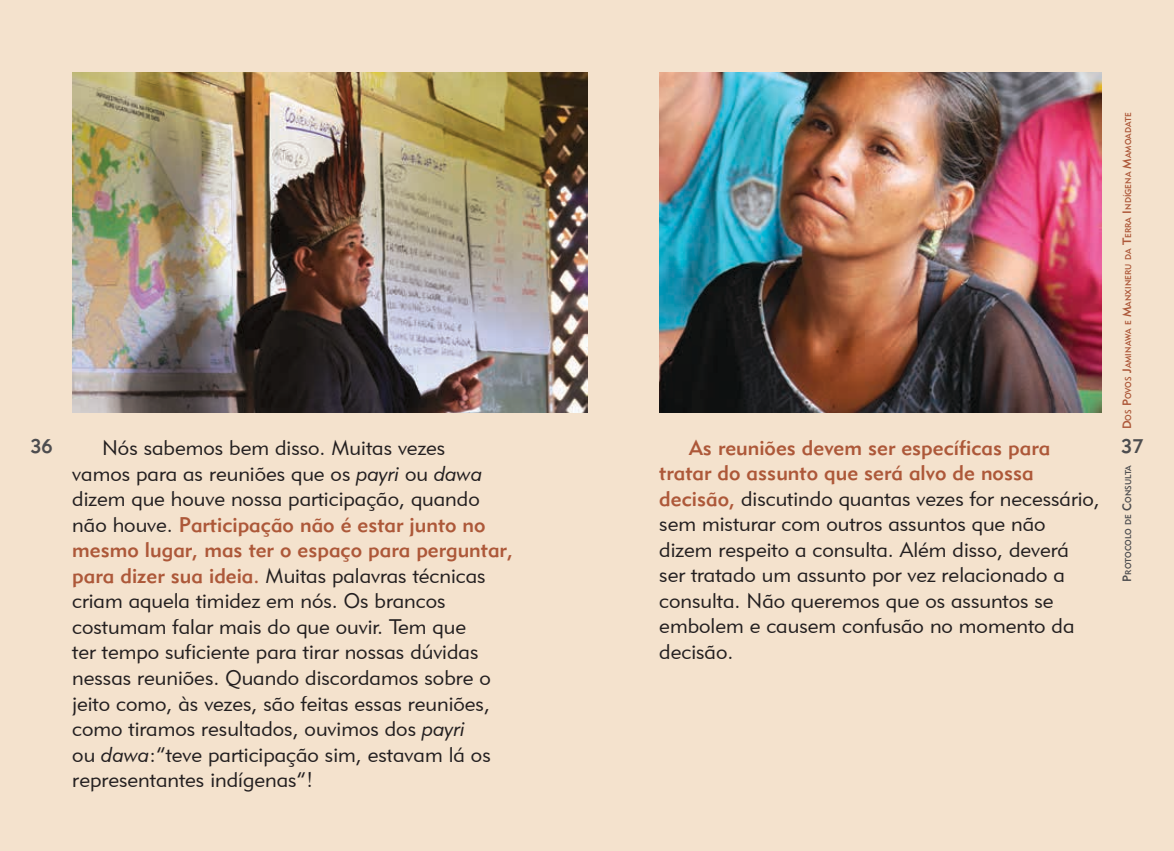
<style>
.page{position:relative;width:1174px;height:851px;background:#fff}
.page>*{position:absolute;margin:0;border:0;box-sizing:border-box;transform-origin:0 0}
.t1{font:21px/25.5px "Geometric 415 BT Lite A";color:#231f20}
.t2{font:21px/25.5px "Geometric 415 BT Medium A";color:#ad5839}
.t3{font:19.5px "Geometric 415 BT Medium A";color:#4d4d4f}
.t4{font:8.4px "Geometric 415 BT Medium A";color:#ad5839}
.t5{font:8.4px "Geometric 415 BT Medium A";color:#4d4d4f}
.s1{font-size:12px}
.s2{font-family:"Geometric 415 BT Medium A";color:#ad5839}
.s3{font-family:"Geometric 415 BT Lite Italic A"}
.s4{font-family:"Geometric 415 BT Lite A";color:#231f20}
</style>
<div class="page">
<div style="left:0;top:0;width:1174px;height:850px;background:#f4e2cd"></div>
<img style="left:72px;top:72px;width:515px;height:340px">
<img style="left:659px;top:72px;width:442px;height:340px">
<p class="t4" style="left:1123px;top:429px;width:318px;rotate:-90deg"><span class="s1">D</span>os <span class="s1">P</span>ovos <span class="s1">J</span>aminawa e <span class="s1">M</span>anxineru da <span class="s1">T</span>erra <span class="s1">I</span> ndígena <span class="s1">M</span>amoadate</p>
<p class="t2" style="left:659px;top:434px;width:392px;text-indent:30px">As reuniões devem ser específicas para tratar do assunto que será alvo de nossa</p>
<p class="t1" style="left:659px;top:485px;width:442px"><span class="s2">decisão,</span> discutindo quantas vezes for necessário, sem misturar com outros assuntos que não dizem respeito a consulta. Além disso, deverá ser tratado um assunto por vez relacionado a consulta. Não queremos que os assuntos se embolem e causem confusão no momento da decisão.</p>
<p class="t3" style="left:30px;top:434px;width:24px">36</p>
<p class="t3" style="left:1121px;top:434px;width:24px">37</p>
<p class="t5" style="left:1123px;top:581px;width:118px;rotate:-90deg"><span class="s1">P</span>rotocolo de <span class="s1">C</span>onsulta</p>
<p class="t1" style="left:72px;top:435px;width:411px;text-align:center">Nós sabemos bem disso. Muitas vezes<br>vamos para as reuniões que os <span class="s3">payri</span> ou <span class="s3">dawa </span>dizem que houve nossa participação, quando</p>
<p class="t2" style="left:72px;top:511px;width:442px"><span class="s4">não houve.</span> Participação não é estar junto no mesmo lugar, mas ter o espaço para perguntar,</p>
<p class="t1" style="left:72px;top:562px;width:420px"><span class="s2">para dizer sua ideia.</span> Muitas palavras técnicas criam aquela timidez em nós. Os brancos costumam falar mais do que ouvir. Tem que ter tempo suficiente para tirar nossas dúvidas nessas reuniões. Quando discordamos sobre o jeito como, às vezes, são feitas essas reuniões, como tiramos resultados, ouvimos dos <span class="s3">payri </span>ou <span class="s3">dawa</span>:“teve participação sim, estavam lá os representantes indígenas”!</p>
</div>
